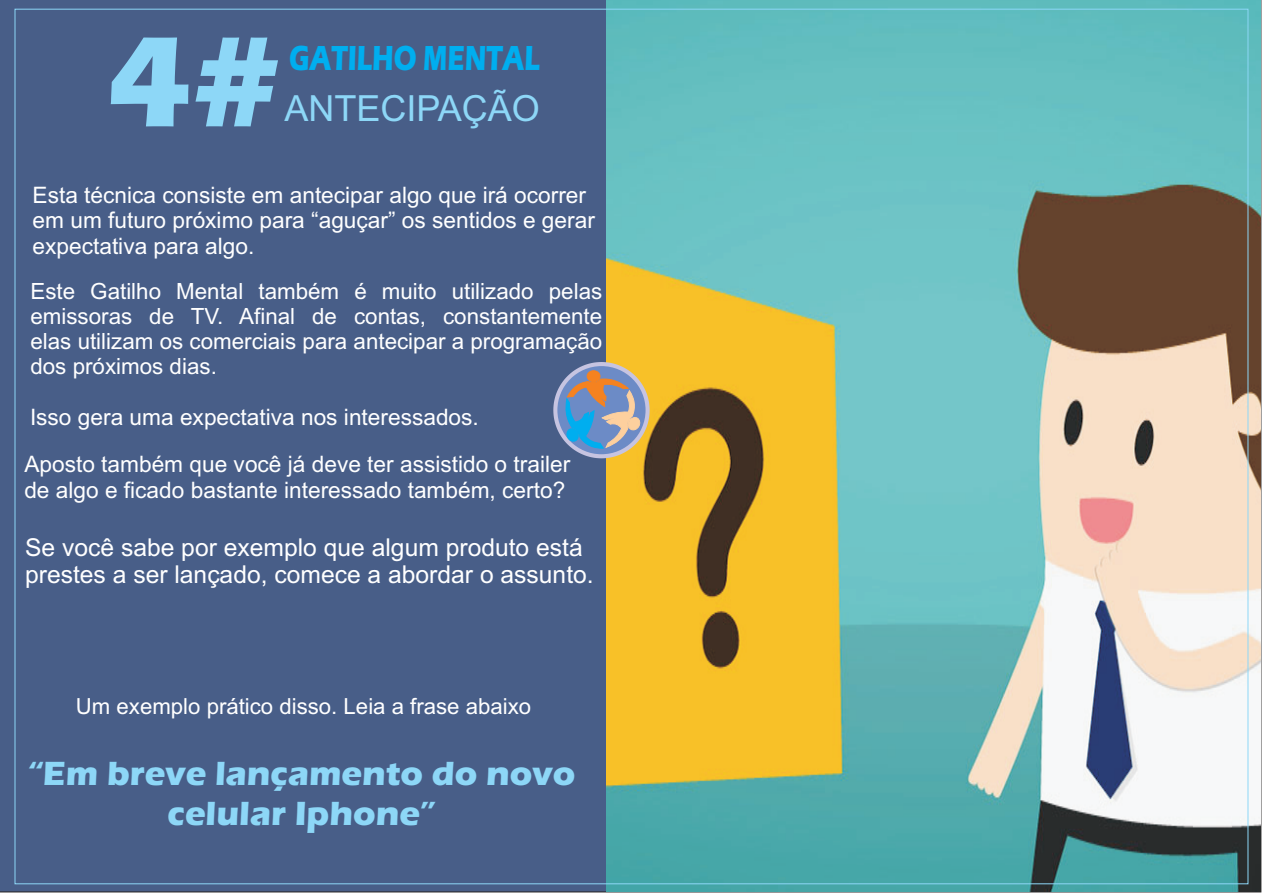
<style>
.page{position:relative;width:1263px;height:893px;background:#fff}
.page>*{position:absolute;margin:0;border:0;box-sizing:border-box;transform-origin:0 0}
.t1{font:700 133.35px "Eras ITC";color:#8dd7f7}
.t2{font:700 36px "Eras ITC";color:#00aeef;scale:.73 1}
.t3{font:36px "Arial";color:#8dd7f7}
.t4{font:700 34.8px/39.8px "Eras ITC";color:#8dd7f7;text-align:center}
.t5{font:24.6px/27.6px "Arial";color:#fff}
.t6{font:22.65px/25.3px "Arial";color:#fff}
.t7{font:22.35px/25px "Arial";color:#fff;text-align:justify}
.t8{font:22.2px "Arial";color:#fff}
</style>
<div class="page">
<div style="left:0;top:0;width:607px;height:892px;background:#485e88"></div>
<img style="left:607px;top:0;width:654px;height:892px">
<svg style="left:553px;top:362px;width:97px;height:96px"></svg>
<h1 class="t1" style="left:106px;top:33px;width:175px">4#</h1>
<h2 class="t2" style="left:289px;top:45px;width:345px">GATILHO MENTAL</h2>
<h2 class="t3" style="left:284px;top:95px;width:257px">ANTECIPAÇÃO</h2>
<p class="t6" style="left:33px;top:184px;width:564px">Esta técnica consiste em antecipar algo que irá ocorrer em um futuro próximo para “aguçar” os sentidos e gerar expectativa para algo.</p>
<p class="t7" style="left:30px;top:281px;width:573px">Este Gatilho Mental também é muito utilizado pelas emissoras de TV. Afinal de contas, constantemente elas utilizam os comerciais para antecipar a programação dos próximos dias.</p>
<p class="t6" style="left:24px;top:395px;width:547px;line-height:47.5px">Isso gera uma expectativa nos interessados.<br>Aposto também que você já deve ter assistido o trailer</p>
<p class="t6" style="left:24px;top:479px;width:542px">de algo e ficado bastante interessado também, certo?</p>
<p class="t5" style="left:25px;top:535px;width:570px">Se você sabe por exemplo que algum produto está prestes a ser lançado, comece a abordar o assunto.</p>
<p class="t8" style="left:76px;top:697px;width:457px">Um exemplo prático disso. Leia a frase abaixo</p>
<h3 class="t4" style="left:28px;top:757px;width:549px">“Em breve lançamento do novo celular Iphone”</h3>
</div>
